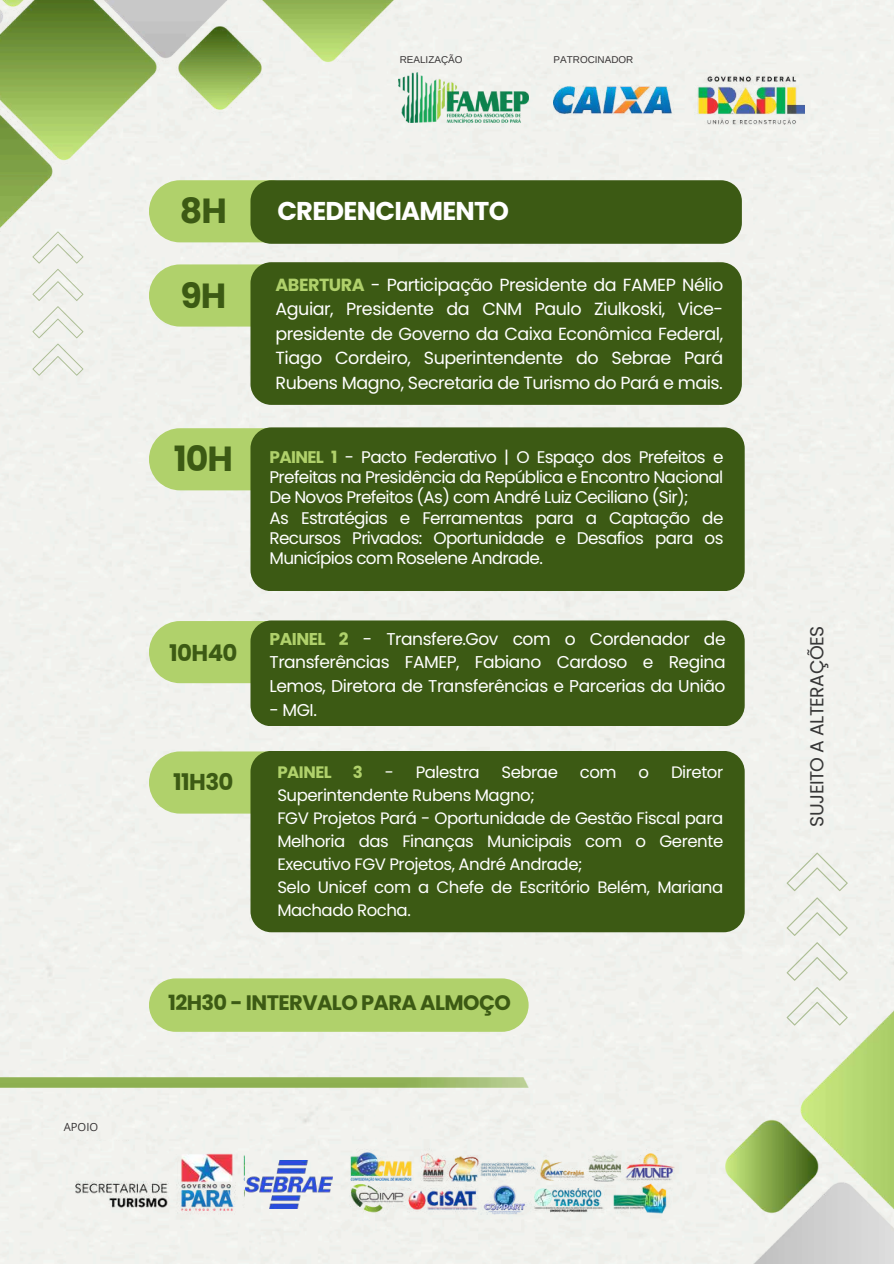
<style>
.page{position:relative;width:894px;height:1264px;background:#fff}
.page>*{position:absolute;margin:0;border:0;box-sizing:border-box;transform-origin:0 0}
.t1{font:700 34.8px "Poppins";letter-spacing:-.03em;color:#3c5a14}
.t2{font:700 25.8px "Poppins";letter-spacing:-.03em;color:#fff}
.t3{font:700 22.95px "Poppins";letter-spacing:-.03em;color:#3c5a14}
.t4{font:700 21px "Poppins";letter-spacing:-.03em;color:#3c5a14}
.t5{font:18.9px "Poppins";letter-spacing:-.03em;color:#373737}
.t6{font:17.55px/24.5px "Poppins";letter-spacing:-.03em;color:#fff;text-align:justify}
.t7{font:17.1px/23.7px "Poppins";letter-spacing:-.03em;color:#fff;text-align:justify}
.t8{font:16.8px/20.2px "Poppins";letter-spacing:-.04em;color:#fff}
.t9{font:16.5px/23px "Poppins";letter-spacing:-.03em;color:#fff}
.t10{font:700 16.5px "Poppins";letter-spacing:-.03em;color:#b0d16b}
.t11{font:11.25px "Open Sans";color:#373435}
.t12{font:9.9px "Arimo";color:#373435}
.s1{font-weight:700;color:#b0d16b}
</style>
<div class="page">
<div style="left:0;top:0;width:893px;height:1263px;background:#f2f2ee"></div>
<img style="left:0;top:0;width:400px;height:237px">
<img style="left:725px;top:995px;width:168px;height:268px">
<svg style="left:32px;top:231px;width:51px;height:32px;background:#ebede6"></svg>
<svg style="left:32px;top:269px;width:51px;height:106px;background:#ebede6"></svg>
<svg style="left:786px;top:852px;width:61px;height:39px;background:#ebede6"></svg>
<svg style="left:786px;top:897px;width:61px;height:39px;background:#ebede6"></svg>
<svg style="left:786px;top:942px;width:61px;height:38px;background:#ebede5"></svg>
<svg style="left:786px;top:987px;width:61px;height:38px"></svg>
<img style="left:0;top:1077px;width:528px;height:10px">
<img style="left:63px;top:1140px;width:181px;height:75px">
<img style="left:344px;top:1141px;width:330px;height:73px">
<img style="left:245px;top:1160px;width:87px;height:48px">
<img style="left:398px;top:73px;width:131px;height:49px">
<img style="left:553px;top:71px;width:251px;height:53px">
<svg style="left:149px;top:428px;width:114px;height:62px;background:#b4d373"></svg>
<div style="left:250px;top:427px;width:494px;height:164px;background:#3c5a14;border-radius:21px"></div>
<svg style="left:149px;top:621px;width:114px;height:62px;background:#b4d373"></svg>
<div style="left:250px;top:620px;width:494px;height:106px;background:#3c5a14;border-radius:21px"></div>
<svg style="left:149px;top:180px;width:117px;height:62px;background:#b4d373"></svg>
<div style="left:250px;top:180px;width:491px;height:64px;background:#3c5a14;border-radius:21px"></div>
<svg style="left:149px;top:264px;width:112px;height:62px;background:#b4d374"></svg>
<div style="left:250px;top:262px;width:491px;height:143px;background:#3c5a14;border-radius:21px"></div>
<div style="left:149px;top:978px;width:379px;height:53px;background:#b0d16b"></div>
<svg style="left:149px;top:751px;width:117px;height:62px;background:#b4d374"></svg>
<div style="left:250px;top:751px;width:494px;height:181px;background:#3c5a14;border-radius:21px"></div>
<p class="t11" style="left:64px;top:1118px;width:36px">APOIO</p>
<p class="t12" style="left:399px;top:54px;width:64px">REALIZAÇÃO</p>
<p class="t12" style="left:553px;top:54px;width:81px">PATROCINADOR</p>
<h1 class="t1" style="left:180px;top:187px;width:49px">8H</h1>
<h1 class="t1" style="left:180px;top:271px;width:47px">9H</h1>
<h1 class="t1" style="left:174px;top:435px;width:61px">10H</h1>
<h3 class="t3" style="left:169px;top:636px;width:70px">10H40</h3>
<h3 class="t3" style="left:173px;top:766px;width:62px">11H30</h3>
<h2 class="t2" style="left:277px;top:193px;width:233px">CREDENCIAMENTO</h2>
<p class="t6" style="left:275px;top:272px;width:449px"><span class="s1">ABERTURA</span> - Participação Presidente da FAMEP Nélio Aguiar, Presidente da CNM Paulo Ziulkoski, Vice&shy;presidente de Governo da Caixa Econômica Federal, Tiago Cordeiro, Superintendente do Sebrae Pará Rubens Magno, Secretaria de Turismo do Pará e mais.</p>
<p class="t8" style="left:269px;top:447px;width:455px"><span class="s1">PAINEL 1</span> - Pacto Federativo | O Espaço dos Prefeitos e Prefeitas na Presidência da República e Encontro Nacional De Novos Prefeitos (As) com André Luiz Ceciliano (Sir);<br>As Estratégias e Ferramentas para a Captação de Recursos Privados: Oportunidade e Desafios para os Municípios com Roselene Andrade.</p>
<p class="t7" style="left:269px;top:626px;width:457px"><span class="s1">PAINEL 2</span> - Transfere.Gov com o Cordenador de Transferências FAMEP, Fabiano Cardoso e Regina Lemos, Diretora de Transferências e Parcerias da União</p>
<p class="t7" style="left:269px;top:697px;width:49px">- MGI.</p>
<p class="t10" style="left:277px;top:760px;width:56px">PAINEL</p>
<p class="t10" style="left:352px;top:760px;width:12px">3</p>
<p class="t9" style="left:384px;top:761px;width:96px">- Palestra</p>
<p class="t9" style="left:501px;top:761px;width:58px">Sebrae</p>
<p class="t9" style="left:579px;top:761px;width:38px">com</p>
<p class="t9" style="left:638px;top:761px;width:12px">o</p>
<p class="t9" style="left:670px;top:761px;width:54px">Diretor</p>
<p class="t9" style="left:277px;top:784px;width:447px">Superintendente Rubens Magno;<br>FGV Projetos Pará - Oportunidade de Gestão Fiscal para Melhoria das Finanças Municipais com o Gerente Executivo FGV Projetos, André Andrade;<br>Selo Unicef com a Chefe de Escritório Belém, Mariana Machado Rocha.</p>
<p class="t4" style="left:168px;top:988px;width:344px">12H30 - INTERVALO PARA ALMOÇO</p>
<p class="t5" style="left:803px;top:826px;width:202px;rotate:-90deg">SUJEITO A ALTERAÇÕES</p>
</div>
